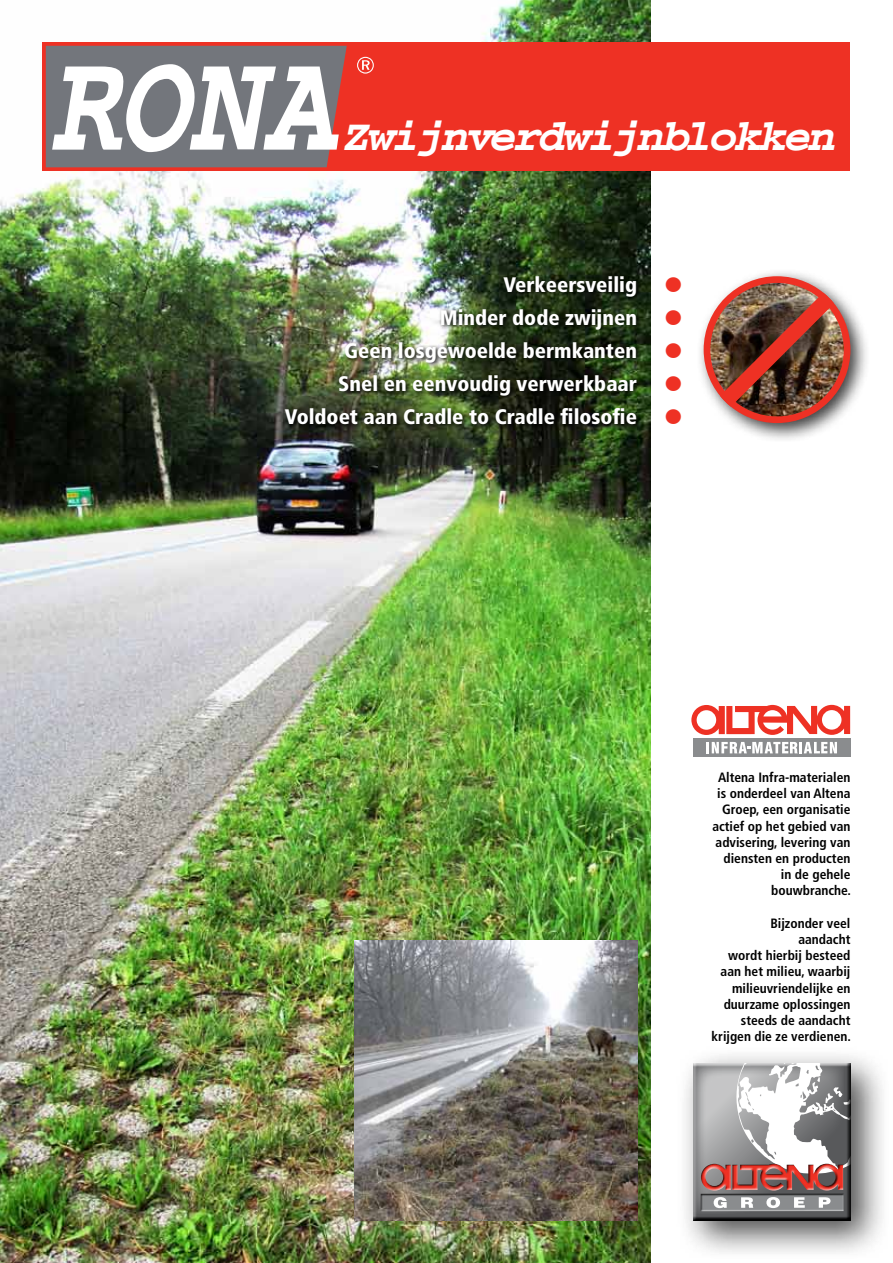
<style>
.page{position:relative;width:893px;height:1263px;background:#fff}
.page>*{position:absolute;margin:0;border:0;box-sizing:border-box;transform-origin:0 0}
.t1{font:italic 700 45px "Courier";letter-spacing:-.05em;color:#fff}
.t2{font:900 condensed 21px/33px "Frutiger";color:#fff;text-align:right}
.t3{font:21px/33px "Zapf Dingbats";color:#ee3124;text-align:justify}
.t4{font:700 condensed 13.5px/16.2px "Frutiger";color:#000;text-align:right}
</style>
<div class="page">
<img style="left:0;top:0;width:650px;height:1263px">
<div style="left:695px;top:267px;width:174px;height:175px;background:#000;opacity:.75"></div>
<div style="left:704px;top:276px;width:146px;height:147px;background:#ee3124;border-radius:50%"></div>
<img style="left:710px;top:283px;width:134px;height:133px;border-radius:67px">
<img style="left:720px;top:293px;width:114px;height:114px">
<img style="left:354px;top:940px;width:283px;height:280px">
<div style="left:675px;top:1045px;width:214px;height:214px;background:#000;opacity:.7"></div>
<svg style="left:693px;top:1062px;width:159px;height:160px;background:#4a4a4b"></svg>
<svg style="left:693px;top:1063px;width:151px;height:151px"></svg>
<svg style="left:701px;top:1063px;width:149px;height:128px"></svg>
<div style="left:699px;top:1161px;width:146px;height:51px;background:#000;opacity:.75"></div>
<div style="left:693px;top:738px;width:157px;height:19px;background:#8a8c8e"></div>
<svg style="left:691px;top:705px;width:159px;height:30px"></svg>
<svg style="left:706px;top:742px;width:131px;height:11px"></svg>
<div style="left:43px;top:43px;width:807px;height:128px;background:#ee3124"></div>
<svg style="left:357px;top:57px;width:17px;height:17px"></svg>
<svg style="left:46px;top:46px;width:301px;height:121px;background:#a8a4a7"></svg>
<img style="left:282px;top:273px;width:361px;height:157px">
<h1 class="t1" style="left:341px;top:111px;width:494px">Zwijnverdwijnblokken</h1>
<h2 class="t2" style="left:285px;top:268px;width:354px">Verkeersveilig<br>Minder dode zwijnen<br>Geen losgewoelde bermkanten<br>Snel en eenvoudig verwerkbaar<br>Voldoet aan Cradle to Cradle filosofie</h2>
<h2 class="t3" style="left:665px;top:269px;width:18px">● ● ● ● ●</h2>
<p class="t4" style="left:712px;top:769px;width:140px">Altena Infra-materialen is onderdeel van Altena<br>Groep, een organisatie actief op het gebied van advisering, levering van diensten en producten in de gehele bouwbranche.</p>
<p class="t4" style="left:711px;top:915px;width:141px">Bijzonder veel<br>aandacht<br>wordt hierbij besteed aan het milieu, waarbij milieuvriendelijke en duurzame oplossingen steeds de aandacht krijgen die ze verdienen.</p>
</div>
